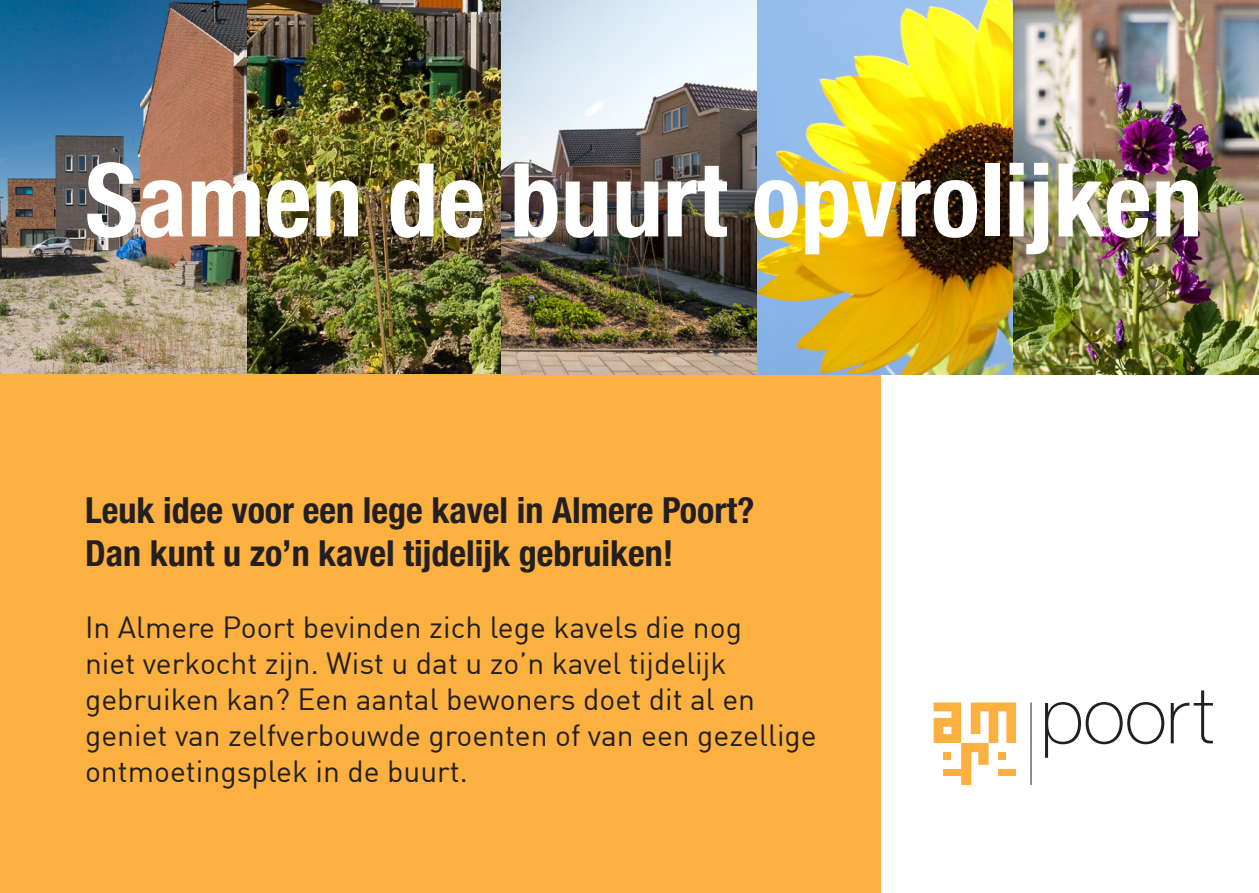
<style>
.page{position:relative;width:1259px;height:893px;background:#fff}
.page>*{position:absolute;margin:0;border:0;box-sizing:border-box;transform-origin:0 0}
.t1{font:700 condensed 102px "Helvetica Neue LT";color:#fff}
.t2{font:700 condensed 36px "Helvetica Neue LT";color:#231f20}
.t3{font:30px/36px "DIN";color:#231f20}
</style>
<div class="page">
<img style="left:0;top:0;width:1259px;height:374px">
<div style="left:0;top:374px;width:880px;height:519px;background:#fbb03f"></div>
<hr style="left:1030px;top:702px;width:1px;height:83px;background:#231f20">
<svg style="left:933px;top:702px;width:83px;height:83px"></svg>
<div style="left:998px;top:769px;width:18px;height:7px;background:#fbb03f"></div>
<div style="left:943px;top:769px;width:18px;height:7px;background:#fbb03f"></div>
<svg style="left:1045px;top:690px;width:168px;height:68px"></svg>
<p class="t1" style="left:85px;top:138px;width:1119px">Samen de buurt opvrolijken</p>
<p class="t2" style="left:85px;top:488px;width:671px">Leuk idee voor een lege kavel in Almere Poort?</p>
<p class="t2" style="left:85px;top:531px;width:590px">Dan kunt u zo’n kavel tijdelijk gebruiken!</p>
<p class="t3" style="left:85px;top:609px;width:733px">In Almere Poort bevinden zich lege kavels die nog<br>niet verkocht zijn. Wist u dat u zo’n kavel tijdelijk gebruiken kan? Een aantal bewoners doet dit al en geniet van zelfverbouwde groenten of van een gezellige ontmoetingsplek in de buurt.</p>
</div>
